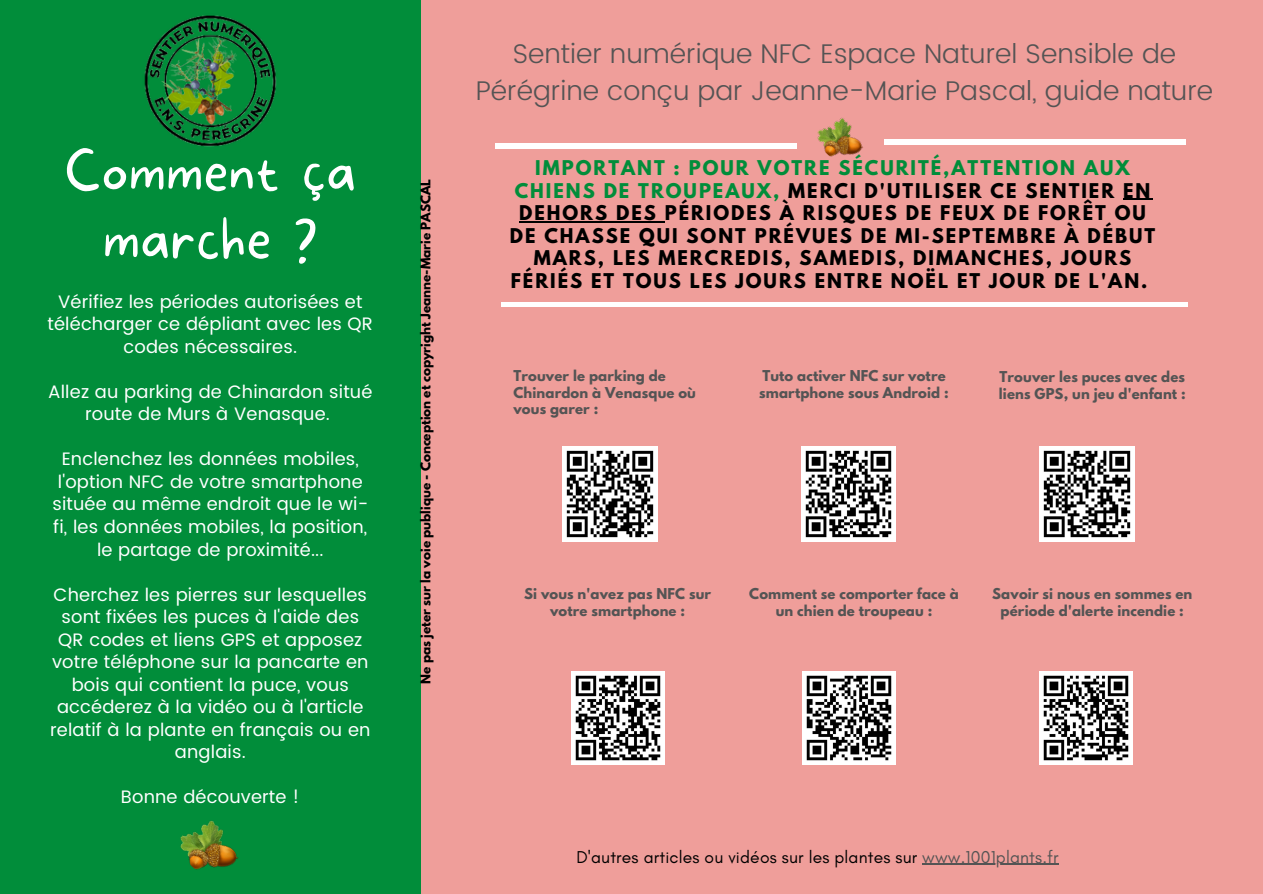
<style>
.page{position:relative;width:1263px;height:894px;background:#fff}
.page>*{position:absolute;margin:0;border:0;box-sizing:border-box;transform-origin:0 0}
.t1{font:100 54.45px/67.5px "More Sugar";letter-spacing:.01em;color:#fff;text-align:center}
.t2{font:300 27px/37px "Poppins";color:#545454;text-align:center}
.t3{font:18px/22.5px "Poppins";letter-spacing:.01em;color:#fff;text-align:center}
.t4{font:700 18px/22.5px "League Spartan";letter-spacing:.11em;color:#000;text-align:center}
.t5{font:17.55px "Glacial Indifference";letter-spacing:.01em;color:#000}
.t6{font:700 13.2px/16.6px "League Spartan";letter-spacing:.01em;color:#545454}
.t7{font:700 12px "League Spartan";color:#000}
.s1{color:#018d3a}
.s2{color:#545454}
</style>
<div class="page">
<div style="left:0;top:0;width:1263px;height:893px;background:#ef9e9a"></div>
<div style="left:0;top:0;width:421px;height:893px;background:#018d3a"></div>
<hr style="left:495px;top:144px;width:302px;height:4px;background:#fff">
<hr style="left:885px;top:140px;width:301px;height:4px;background:#fff">
<hr style="left:502px;top:302px;width:686px;height:4px;background:#fff">
<img style="left:144px;top:15px;width:133px;height:132px">
<img style="left:817px;top:117px;width:46px;height:40px">
<img style="left:180px;top:820px;width:58px;height:50px">
<img style="left:801px;top:446px;width:94px;height:95px">
<img style="left:562px;top:446px;width:95px;height:95px">
<img style="left:1040px;top:446px;width:94px;height:95px">
<img style="left:571px;top:671px;width:93px;height:93px">
<img style="left:803px;top:671px;width:93px;height:93px">
<img style="left:1040px;top:671px;width:93px;height:93px">
<svg style="left:1123px;top:199px;width:29px;height:1px"></svg>
<hr style="left:519px;top:221px;width:146px;height:1px;background:#000">
<hr style="left:922px;top:863px;width:137px;height:1px;background:#545454">
<h1 class="t1" style="left:65px;top:140px;width:293px">Comment ça marche ?</h1>
<p class="t3" style="left:48px;top:290px;width:327px">Vérifiez les périodes autorisées et télécharger ce dépliant avec les QR codes nécessaires.</p>
<p class="t3" style="left:48px;top:380px;width:326px">Allez au parking de Chinardon situé route de Murs à Venasque.</p>
<p class="t3" style="left:52px;top:448px;width:317px">Enclenchez les données mobiles, l'option NFC de votre smartphone située au même endroit que le wi&shy;fi, les données mobiles, la position, le partage de proximité...</p>
<p class="t3" style="left:50px;top:583px;width:322px">Cherchez les pierres sur lesquelles sont fixées les puces à l'aide des<br>QR codes et liens GPS et apposez votre téléphone sur la pancarte en bois qui contient la puce, vous accéderez à la vidéo ou à l'article relatif à la plante en français ou en anglais.</p>
<p class="t3" style="left:121px;top:785px;width:180px">Bonne découverte !</p>
<p class="t7" style="left:420px;top:683px;width:506px;rotate:-90deg">Ne pas jeter sur la voie publique - Conception et copyright Jeanne-Marie PASCAL</p>
<h2 class="t2" style="left:476px;top:35px;width:739px">Sentier numérique NFC Espace Naturel Sensible de<br>Pérégrine conçu par Jeanne-Marie Pascal, guide nature</h2>
<p class="t4" style="left:510px;top:159px;width:647px"><span class="s1">IMPORTANT : POUR VOTRE SÉCURITÉ,ATTENTION AUX CHIENS DE TROUPEAUX,</span> MERCI D'UTILISER CE SENTIER EN DEHORS DES PÉRIODES À RISQUES DE FEUX DE FORÊT OU DE CHASSE QUI SONT PRÉVUES DE MI-SEPTEMBRE À DÉBUT MARS, LES MERCREDIS, SAMEDIS, DIMANCHES, JOURS FÉRIÉS ET TOUS LES JOURS ENTRE NOËL ET JOUR DE L'AN.</p>
<p class="t6" style="left:513px;top:369px;width:184px">Trouver le parking de<br>Chinardon à Venasque où vous garer :</p>
<p class="t6" style="left:759px;top:369px;width:191px">Tuto activer NFC sur votre smartphone sous Android :</p>
<p class="t6" style="left:999px;top:370px;width:188px">Trouver les puces avec des liens GPS, un jeu d'enfant :</p>
<p class="t6" style="left:524px;top:587px;width:189px;text-align:center">Si vous n'avez pas NFC sur votre smartphone :</p>
<p class="t6" style="left:749px;top:587px;width:211px;text-align:center">Comment se comporter face à un chien de troupeau :</p>
<p class="t6" style="left:992px;top:587px;width:202px;text-align:center">Savoir si nous en sommes en période d'alerte incendie :</p>
<p class="t5" style="left:576px;top:845px;width:484px">D'autres articles ou vidéos sur les plantes sur <span class="s2">www.1001plants.fr</span></p>
</div>
